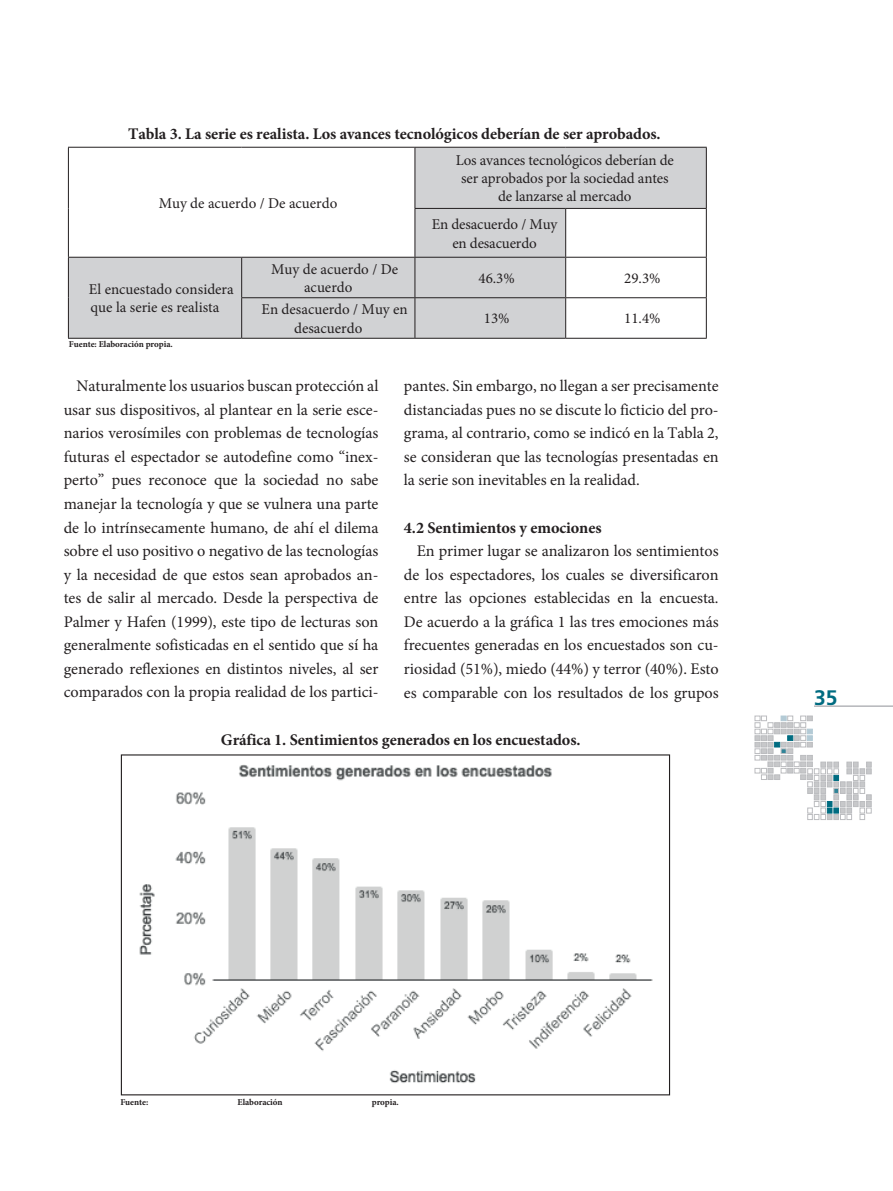
<style>
.page{position:relative;width:893px;height:1191px;background:#fff}
.page>*{position:absolute;margin:0;border:0;box-sizing:border-box;transform-origin:0 0}
.t1{font:700 21px "Frutiger";color:#006c81}
.t2{font:16.2px/23.5px "Minion Pro";letter-spacing:-.005em;color:#231f20;text-align:justify}
.t3{font:700 16.2px "Minion Pro";letter-spacing:-.005em;color:#231f20}
.t4{font:15px/18px "Minion Pro";color:#231f20}
.t5{font:700 9px "Minion Pro";letter-spacing:-.005em;color:#231f20}
</style>
<div class="page">
<svg style="left:755px;top:716px;width:116px;height:103px"></svg>
<hr style="left:814px;top:706px;width:79px;height:1px;background:#b2b3b7">
<svg style="left:69px;top:148px;width:637px;height:190px;fill:#d1d2d4"></svg>
<div style="left:566px;top:208px;width:140px;height:49px;background:#fff"></div>
<svg style="left:566px;top:258px;width:140px;height:80px"></svg>
<hr style="left:68px;top:147px;width:174px;height:1px;background:#231f20">
<hr style="left:68px;top:148px;width:1px;height:60px;background:#231f20">
<hr style="left:242px;top:147px;width:173px;height:1px;background:#231f20">
<hr style="left:415px;top:147px;width:151px;height:1px;background:#231f20">
<hr style="left:415px;top:148px;width:1px;height:60px;background:#231f20">
<hr style="left:566px;top:147px;width:141px;height:1px;background:#231f20">
<hr style="left:706px;top:148px;width:1px;height:60px;background:#231f20">
<hr style="left:68px;top:208px;width:1px;height:49px;background:#231f20">
<hr style="left:415px;top:208px;width:151px;height:1px;background:#231f20">
<hr style="left:415px;top:209px;width:1px;height:48px;background:#231f20">
<hr style="left:566px;top:208px;width:141px;height:1px;background:#231f20">
<hr style="left:565px;top:209px;width:1px;height:48px;background:#231f20">
<hr style="left:706px;top:209px;width:1px;height:48px;background:#231f20">
<hr style="left:68px;top:257px;width:174px;height:1px;background:#231f20">
<hr style="left:68px;top:258px;width:1px;height:40px;background:#231f20">
<hr style="left:242px;top:257px;width:173px;height:1px;background:#231f20">
<hr style="left:241px;top:258px;width:1px;height:39px;background:#231f20">
<hr style="left:415px;top:257px;width:151px;height:1px;background:#231f20">
<hr style="left:415px;top:258px;width:1px;height:39px;background:#231f20">
<hr style="left:566px;top:257px;width:141px;height:1px;background:#231f20">
<hr style="left:565px;top:258px;width:1px;height:39px;background:#231f20">
<hr style="left:706px;top:258px;width:1px;height:39px;background:#231f20">
<hr style="left:68px;top:298px;width:1px;height:40px;background:#231f20">
<hr style="left:241px;top:297px;width:174px;height:1px;background:#231f20">
<hr style="left:241px;top:298px;width:1px;height:40px;background:#231f20">
<hr style="left:415px;top:297px;width:151px;height:1px;background:#231f20">
<hr style="left:415px;top:298px;width:1px;height:40px;background:#231f20">
<hr style="left:566px;top:297px;width:141px;height:1px;background:#231f20">
<hr style="left:565px;top:298px;width:1px;height:40px;background:#231f20">
<hr style="left:706px;top:298px;width:1px;height:40px;background:#231f20">
<hr style="left:68px;top:338px;width:174px;height:1px;background:#231f20">
<hr style="left:242px;top:338px;width:173px;height:1px;background:#231f20">
<hr style="left:415px;top:338px;width:151px;height:1px;background:#231f20">
<hr style="left:566px;top:338px;width:141px;height:1px;background:#231f20">
<img style="left:139px;top:764px;width:514px;height:319px">
<p class="t3" style="left:128px;top:123px;width:534px">Tabla 3. La serie es realista. Los avances tecnológicos deberían de ser aprobados.</p>
<p class="t4" style="left:159px;top:194px;width:180px">Muy de acuerdo / De acuerdo</p>
<p class="t4" style="left:456px;top:152px;width:220px;text-align:center">Los avances tecnológicos deberían de ser aprobados por la sociedad antes de lanzarse al mercado</p>
<p class="t4" style="left:432px;top:215px;width:127px;line-height:18.8px;text-align:center">En desacuerdo / Muy en desacuerdo</p>
<p class="t4" style="left:89px;top:280px;width:146px">El encuestado considera que la serie es realista</p>
<p class="t5" style="left:69px;top:338px;width:105px">Fuente: Elaboración propia.</p>
<p class="t4" style="left:304px;top:260px;width:96px;text-indent:-33px">Muy de acuerdo / De acuerdo</p>
<p class="t4" style="left:478px;top:269px;width:38px">46.3%</p>
<p class="t4" style="left:624px;top:269px;width:38px">29.3%</p>
<p class="t4" style="left:294px;top:300px;width:115px;line-height:18.8px;text-indent:-33px">En desacuerdo / Muy en desacuerdo</p>
<p class="t4" style="left:484px;top:310px;width:27px">13%</p>
<p class="t4" style="left:624px;top:310px;width:38px">11.4%</p>
<p class="t2" style="left:64px;top:374px;width:316px;text-indent:13px">Naturalmente los usuarios buscan protección al usar sus dispositivos, al plantear en la serie esce&shy;narios verosímiles con problemas de tecnologías futuras el espectador se autodefine como “inex&shy;perto” pues reconoce que la sociedad no sabe manejar la tecnología y que se vulnera una parte de lo intrínsecamente humano, de ahí el dilema sobre el uso positivo o negativo de las tecnologías y la necesidad de que estos sean aprobados an&shy;tes de salir al mercado. Desde la perspectiva de Palmer y Hafen (1999), este tipo de lecturas son generalmente sofisticadas en el sentido que sí ha generado reflexiones en distintos niveles, al ser comparados con la propia realidad de los partici-</p>
<p class="t2" style="left:404px;top:374px;width:316px">pantes. Sin embargo, no llegan a ser precisamente distanciadas pues no se discute lo ficticio del pro&shy;grama, al contrario, como se indicó en la Tabla 2, se consideran que las tecnologías presentadas en la serie son inevitables en la realidad.</p>
<p class="t3" style="left:404px;top:516px;width:199px">4.2 Sentimientos y emociones</p>
<p class="t2" style="left:404px;top:539px;width:316px;text-indent:13px">En primer lugar se analizaron los sentimientos de los espectadores, los cuales se diversificaron entre las opciones establecidas en la encuesta.<br>De acuerdo a la gráfica 1 las tres emociones más frecuentes generadas en los encuestados son cu&shy;riosidad (51%), miedo (44%) y terror (40%). Esto es comparable con los resultados de los grupos</p>
<p class="t3" style="left:221px;top:728px;width:361px">Gráfica 1. Sentimientos generados en los encuestados.</p>
<p class="t1" style="left:814px;top:685px;width:25px">35</p>
<p class="t5" style="left:120px;top:1096px;width:30px">Fuente:</p>
<p class="t5" style="left:237px;top:1096px;width:47px">Elaboración</p>
<p class="t5" style="left:372px;top:1096px;width:29px">propia.</p>
</div>
